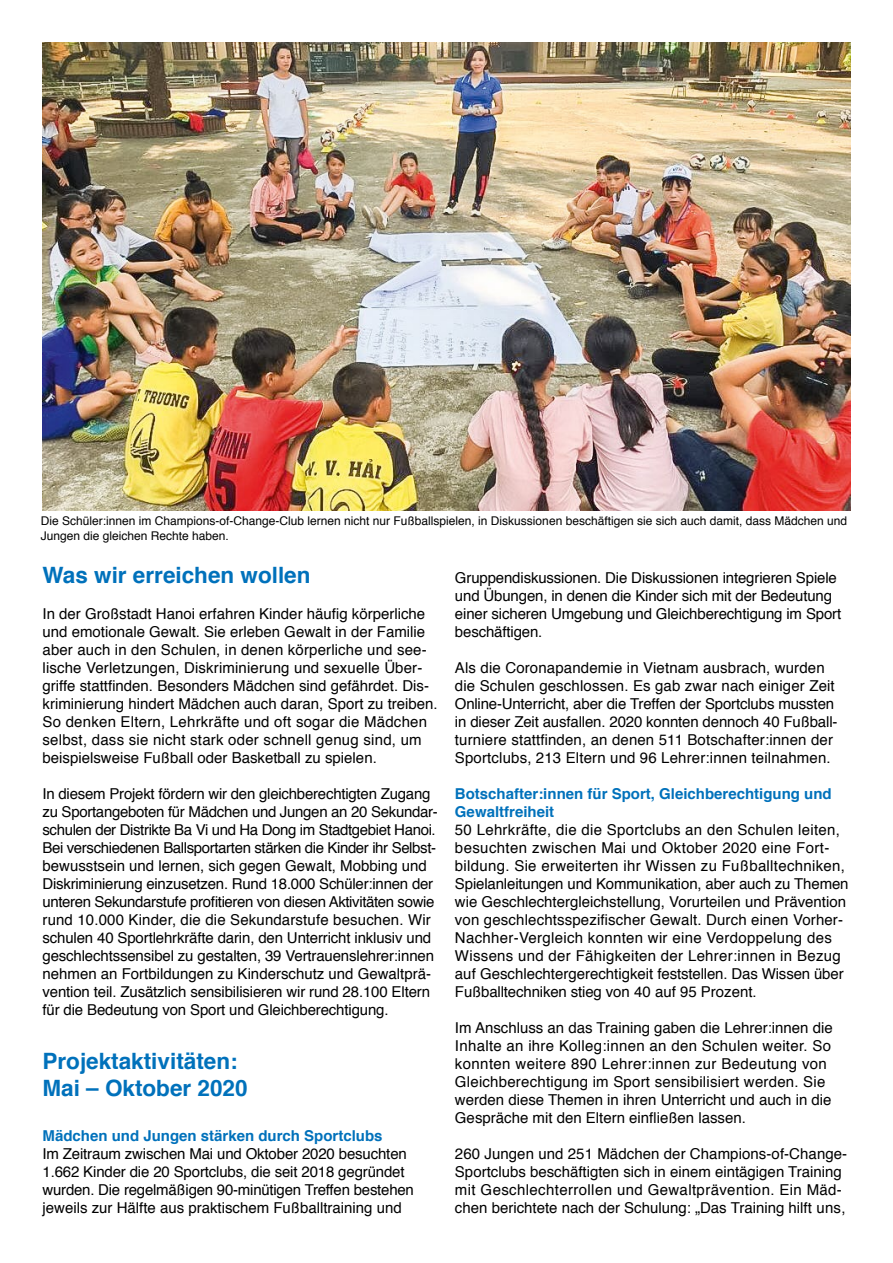
<style>
.page{position:relative;width:893px;height:1263px;background:#fff}
.page>*{position:absolute;margin:0;border:0;box-sizing:border-box;transform-origin:0 0}
.t1{font:700 22.5px/27px "Helvetica";color:#0071bb}
.t2{font:15px/18px "Helvetica";color:#000}
.t3{font:700 15px/18px "Helvetica";color:#0071bb}
.t4{font:12px/15px "Helvetica";color:#000}
</style>
<div class="page">
<img style="left:43px;top:43px;width:807px;height:468px">
<p class="t4" style="left:41px;top:514px;width:808px">Die Schüler:innen im Champions-of-Change-Club lernen nicht nur Fußballspielen, in Diskussionen beschäftigen sie sich auch damit, dass Mädchen und<br>Jungen die gleichen Rechte haben.</p>
<h1 class="t1" style="left:43px;top:561px;width:270px">Was wir erreichen wollen</h1>
<p class="t2" style="left:43px;top:605px;width:397px">In der Großstadt Hanoi erfahren Kinder häufig körperliche und emotionale Gewalt. Sie erleben Gewalt in der Familie aber auch in den Schulen, in denen körperliche und see&shy;lische Verletzungen, Diskriminierung und sexuelle Über&shy;griffe stattfinden. Besonders Mädchen sind gefährdet. Dis&shy;kriminierung hindert Mädchen auch daran, Sport zu treiben.<br>So denken Eltern, Lehrkräfte und oft sogar die Mädchen selbst, dass sie nicht stark oder schnell genug sind, um beispielsweise Fußball oder Basketball zu spielen.</p>
<p class="t2" style="left:43px;top:785px;width:397px">In diesem Projekt fördern wir den gleichberechtigten Zugang zu Sportangeboten für Mädchen und Jungen an 20 Sekundar&shy;schulen der Distrikte Ba Vi und Ha Dong im Stadtgebiet Hanoi.<br>Bei verschiedenen Ballsportarten stärken die Kinder ihr Selbst&shy;bewusstsein und lernen, sich gegen Gewalt, Mobbing und Diskriminierung einzusetzen. Rund 18.000 Schüler:innen der unteren Sekundarstufe profitieren von diesen Aktivitäten sowie rund 10.000 Kinder, die die Sekundarstufe besuchen. Wir schulen 40 Sportlehrkräfte darin, den Unterricht inklusiv und geschlechtssensibel zu gestalten, 39 Vertrauenslehrer:innen nehmen an Fortbildungen zu Kinderschutz und Gewaltprä&shy;vention teil. Zusätzlich sensibilisieren wir rund 28.100 Eltern für die Bedeutung von Sport und Gleichberechtigung.</p>
<h1 class="t1" style="left:43px;top:1047px;width:207px">Projektaktivitäten:<br>Mai – Oktober 2020</h1>
<p class="t3" style="left:43px;top:1126px;width:342px">Mädchen und Jungen stärken durch Sportclubs</p>
<p class="t2" style="left:43px;top:1145px;width:373px">Im Zeitraum zwischen Mai und Oktober 2020 besuchten 1.662 Kinder die 20 Sportclubs, die seit 2018 gegründet wurden. Die regelmäßigen 90-minütigen Treffen bestehen jeweils zur Hälfte aus praktischem Fußballtraining und</p>
<p class="t2" style="left:455px;top:569px;width:388px">Gruppendiskussionen. Die Diskussionen integrieren Spiele und Übungen, in denen die Kinder sich mit der Bedeutung einer sicheren Umgebung und Gleichberechtigung im Sport beschäftigen.</p>
<p class="t2" style="left:455px;top:659px;width:384px">Als die Coronapandemie in Vietnam ausbrach, wurden die Schulen geschlossen. Es gab zwar nach einiger Zeit Online-Unterricht, aber die Treffen der Sportclubs mussten in dieser Zeit ausfallen. 2020 konnten dennoch 40 Fußball&shy;turniere stattfinden, an denen 511 Botschafter:innen der Sportclubs, 213 Eltern und 96 Lehrer:innen teilnahmen.</p>
<p class="t3" style="left:455px;top:784px;width:378px">Botschafter:innen für Sport, Gleichberechtigung und<br>Gewaltfreiheit</p>
<p class="t2" style="left:455px;top:821px;width:395px">50 Lehrkräfte, die die Sportclubs an den Schulen leiten, besuchten zwischen Mai und Oktober 2020 eine Fort&shy;bildung. Sie erweiterten ihr Wissen zu Fußballtechniken, Spielanleitungen und Kommunikation, aber auch zu Themen wie Geschlechtergleichstellung, Vorurteilen und Prävention von geschlechtsspezifischer Gewalt. Durch einen Vorher-Nachher-Vergleich konnten wir eine Verdoppelung des Wissens und der Fähigkeiten der Lehrer:innen in Bezug auf Geschlechtergerechtigkeit feststellen. Das Wissen über Fußballtechniken stieg von 40 auf 95 Prozent.</p>
<p class="t2" style="left:455px;top:1019px;width:379px">Im Anschluss an das Training gaben die Lehrer:innen die Inhalte an ihre Kolleg:innen an den Schulen weiter. So konnten weitere 890 Lehrer:innen zur Bedeutung von Gleichberechtigung im Sport sensibilisiert werden. Sie werden diese Themen in ihren Unterricht und auch in die Gespräche mit den Eltern einfließen lassen.</p>
<p class="t2" style="left:455px;top:1145px;width:394px">260 Jungen und 251 Mädchen der Champions-of-Change-Sportclubs beschäftigten sich in einem eintägigen Training mit Geschlechterrollen und Gewaltprävention. Ein Mäd&shy;chen berichtete nach der Schulung: „Das Training hilft uns,</p>
</div>
